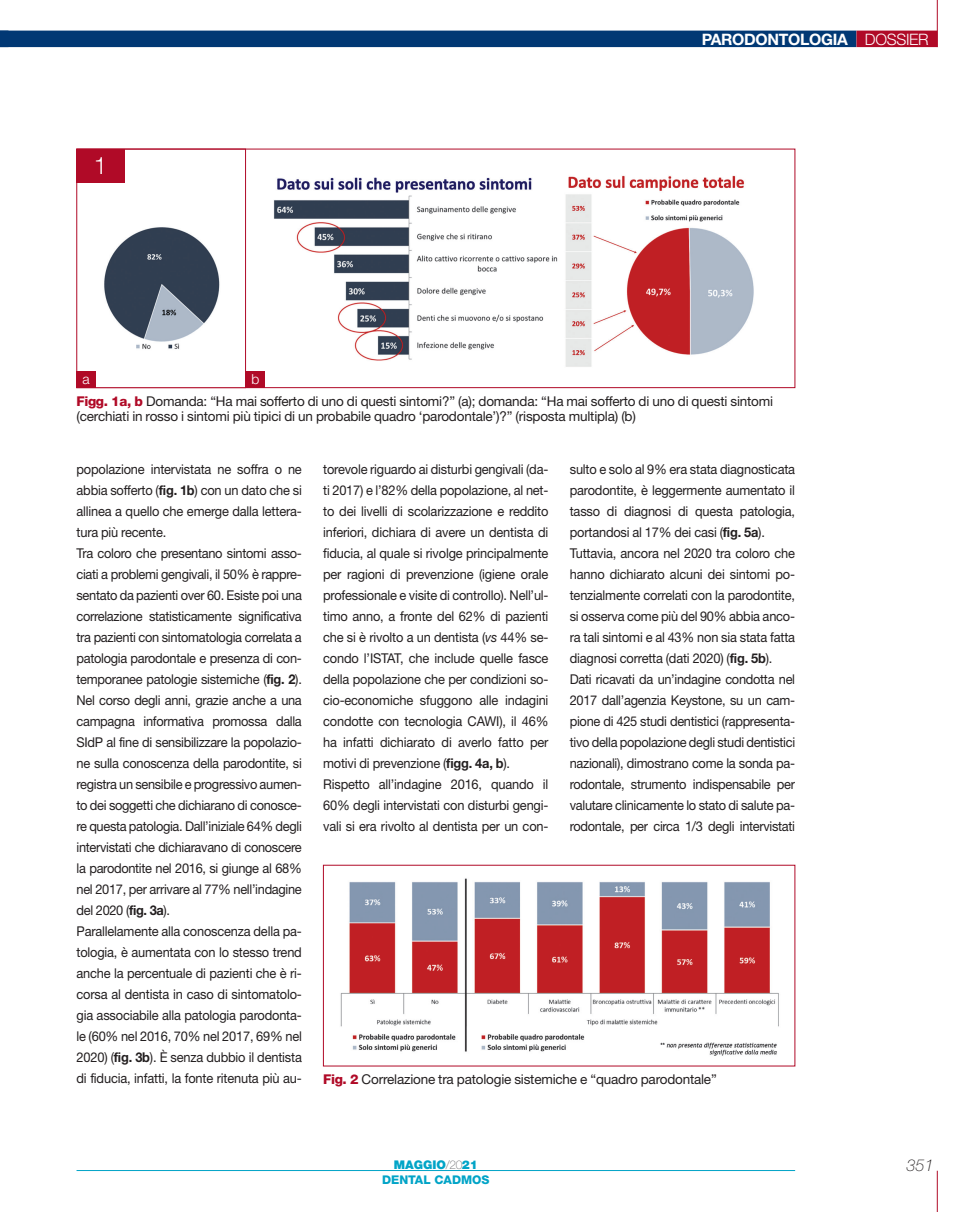
<style>
.page{position:relative;width:978px;height:1212px;background:#fff}
.page>*{position:absolute;margin:0;border:0;box-sizing:border-box;transform-origin:0 0}
.sezione{font:300 24px "Helvetica Neue LT Std";color:#fff}
.t1{font:italic 100 16.35px "Helvetica Neue LT Std";color:#231f20}
.t2{font:700 15.75px "Helvetica Neue LT Std";letter-spacing:-.02em;color:#fff}
.t3{font:300 13.8px "Helvetica Neue LT Std";color:#fff}
.testo{font:13.5px/21px "Helvetica Neue LT Std";letter-spacing:-.015em;color:#231f20;text-align:justify;scale:.95 1}
.didascalia{font:13.5px/15px "Helvetica Neue LT Std";letter-spacing:-.015em;color:#231f20}
.t4{font:800 12px "Helvetica Neue LT Std";color:#02a4c7}
.t5{font:900 12px "Helvetica Neue LT Std";color:#02a4c7}
.s1{font-weight:300}
.s2{font-weight:800;color:#b00a27}
.s3{font-weight:700}
.s4{font-style:italic}
.s5{font-weight:100;color:#6c6d70}
.s6{font-style:inherit}
</style>
<div class="page">
<div style="left:0;top:31px;width:856px;height:16px;background:#013874"></div>
<div style="left:856px;top:31px;width:82px;height:16px;background:#b00a27"></div>
<hr style="left:937px;top:1171px;width:1px;height:41px;background:#b00a27">
<hr style="left:937px;top:0;width:1px;height:47px;background:#b00a27">
<hr style="left:77px;top:1170px;width:718px;height:1px;background:#02a4c7">
<img style="left:246px;top:155px;width:508px;height:217px">
<img style="left:79px;top:182px;width:141px;height:190px">
<div style="left:77px;top:149px;width:169px;height:239px;border:1px solid #b00a27"></div>
<div style="left:77px;top:372px;width:19px;height:16px;background:#b00a27"></div>
<div style="left:246px;top:372px;width:19px;height:16px;background:#b00a27"></div>
<div style="left:77px;top:149px;width:48px;height:33px;background:#b00a27"></div>
<img style="left:340px;top:878px;width:439px;height:178px">
<p class="sezione" style="left:94px;top:151px;width:15px">1</p>
<p class="t3" style="left:83px;top:371px;width:9px">a</p>
<p class="t3" style="left:251px;top:371px;width:9px">b</p>
<p class="t2" style="left:702px;top:29px;width:228px">PARODONTOLOGIA <span class="s1">DOSSIER</span></p>
<p class="didascalia" style="left:77px;top:393px;width:698px"><span class="s2">Figg. 1a, b</span> Domanda: “Ha mai sofferto di uno di questi sintomi?” (a); domanda: “Ha mai sofferto di uno di questi sintomi (cerchiati in rosso i sintomi più tipici di un probabile quadro ‘parodontale’)?” (risposta multipla) (b)</p>
<p class="testo" style="left:77px;top:459px;width:239px">popolazione intervistata ne soffra o ne abbia sofferto (<span class="s3">fig. 1b</span>) con un dato che si allinea a quello che emerge dalla lettera&shy;tura più recente.</p>
<p class="testo" style="left:77px;top:543px;width:239px">Tra coloro che presentano sintomi asso&shy;ciati a problemi gengivali, il 50% è rappre&shy;sentato da pazienti over 60. Esiste poi una correlazione statisticamente significativa tra pazienti con sintomatologia correlata a patologia parodontale e presenza di con&shy;temporanee patologie sistemiche (<span class="s3">fig. 2</span>).<br>Nel corso degli anni, grazie anche a una campagna informativa promossa dalla SIdP al fine di sensibilizzare la popolazio&shy;ne sulla conoscenza della parodontite, si registra un sensibile e progressivo aumen&shy;to dei soggetti che dichiarano di conosce&shy;re questa patologia. Dall’iniziale 64% degli intervistati che dichiaravano di conoscere la parodontite nel 2016, si giunge al 68% nel 2017, per arrivare al 77% nell’indagine del 2020 (<span class="s3">fig. 3a</span>).</p>
<p class="testo" style="left:77px;top:921px;width:239px">Parallelamente alla conoscenza della pa&shy;tologia, è aumentata con lo stesso trend anche la percentuale di pazienti che è ri&shy;corsa al dentista in caso di sintomatolo&shy;gia associabile alla patologia parodonta&shy;le (60% nel 2016, 70% nel 2017, 69% nel 2020) (<span class="s3">fig. 3b</span>). È senza dubbio il dentista di fiducia, infatti, la fonte ritenuta più au-</p>
<p class="testo" style="left:323px;top:459px;width:239px">torevole riguardo ai disturbi gengivali (da&shy;ti 2017) e l’82% della popolazione, al net&shy;to dei livelli di scolarizzazione e reddito inferiori, dichiara di avere un dentista di fiducia, al quale si rivolge principalmente per ragioni di prevenzione (igiene orale professionale e visite di controllo). Nell’ul&shy;timo anno, a fronte del 62% di pazienti che si è rivolto a un dentista (<span class="s4">vs</span> 44% se&shy;condo l’ISTAT, che include quelle fasce della popolazione che per condizioni so&shy;cio-economiche sfuggono alle indagini condotte con tecnologia CAWI), il 46% ha infatti dichiarato di averlo fatto per motivi di prevenzione (<span class="s3">figg. 4a, b</span>).</p>
<p class="testo" style="left:323px;top:774px;width:239px">Rispetto all’indagine 2016, quando il 60% degli intervistati con disturbi gengi&shy;vali si era rivolto al dentista per un con-</p>
<p class="testo" style="left:570px;top:459px;width:239px">sulto e solo al 9% era stata diagnosticata parodontite, è leggermente aumentato il tasso di diagnosi di questa patologia, portandosi al 17% dei casi (<span class="s3">fig. 5a</span>).</p>
<p class="testo" style="left:570px;top:543px;width:239px">Tuttavia, ancora nel 2020 tra coloro che hanno dichiarato alcuni dei sintomi po&shy;tenzialmente correlati con la parodontite, si osserva come più del 90% abbia anco&shy;ra tali sintomi e al 43% non sia stata fatta diagnosi corretta (dati 2020) (<span class="s3">fig. 5b</span>).</p>
<p class="testo" style="left:570px;top:669px;width:239px">Dati ricavati da un’indagine condotta nel 2017 dall’agenzia Keystone, su un cam&shy;pione di 425 studi dentistici (rappresenta&shy;tivo della popolazione degli studi dentistici nazionali), dimostrano come la sonda pa&shy;rodontale, strumento indispensabile per valutare clinicamente lo stato di salute pa&shy;rodontale, per circa 1/3 degli intervistati</p>
<p class="didascalia" style="left:323px;top:1072px;width:395px"><span class="s2">Fig. 2</span> Correlazione tra patologie sistemiche e “quadro parodontale”</p>
<p class="t5" style="left:394px;top:1157px;width:86px">Maggio<span class="s5">/20</span><span class="s6">21</span></p>
<p class="t1" style="left:906px;top:1155px;width:29px">351</p>
<p class="t4" style="left:382px;top:1172px;width:109px">DENTAL CADMOS</p>
</div>
